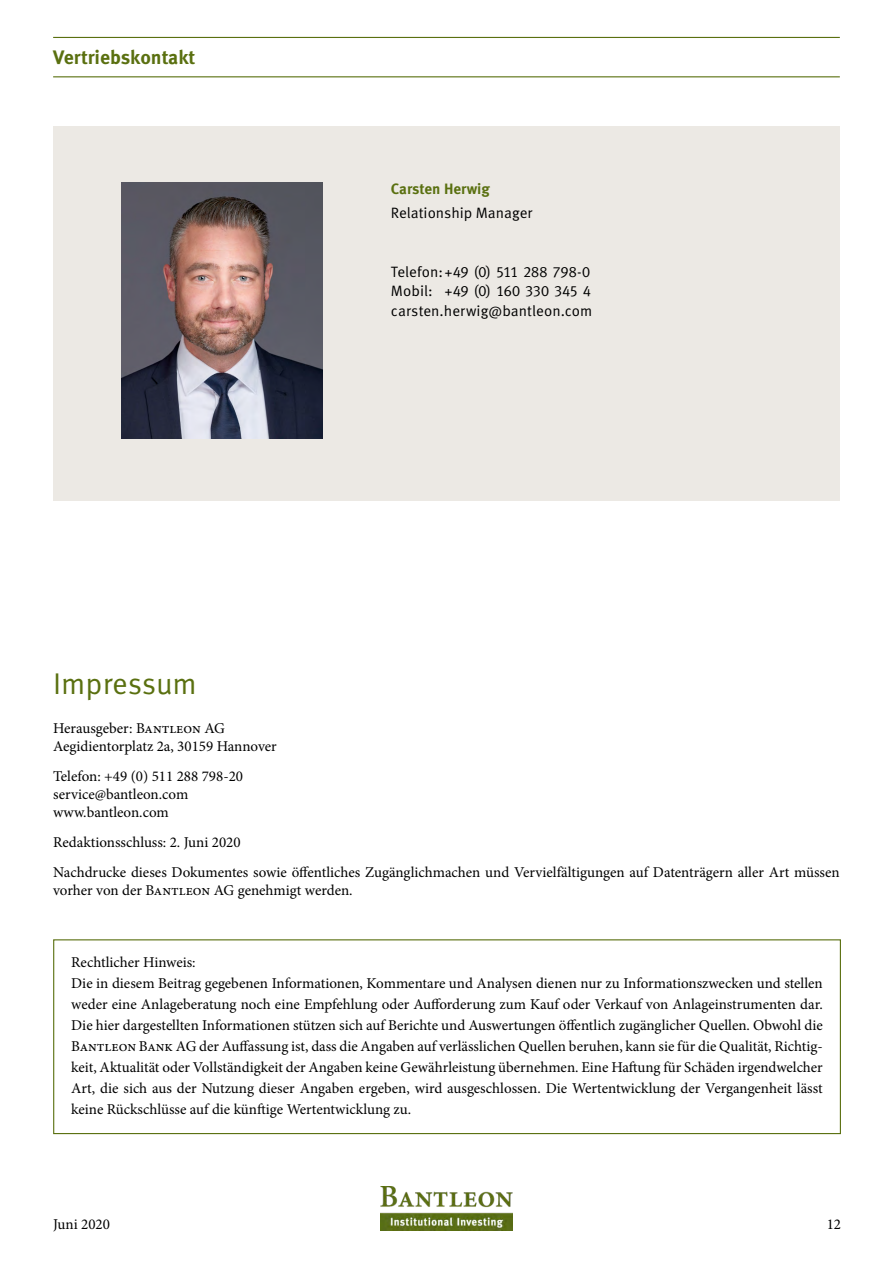
<style>
.page{position:relative;width:893px;height:1263px;background:#fff}
.page>*{position:absolute;margin:0;border:0;box-sizing:border-box;transform-origin:0 0}
.t1{font:30px "Meta OT Norm";letter-spacing:-.005em;color:#5a7010}
.t2{font:700 19.5px "Meta OT";letter-spacing:-.01em;color:#5a7010}
.t3{font:15px/21px "Minion Pro";color:#000}
.t4{font:15px/19.5px "Meta Caps";letter-spacing:-.005em;color:#000}
.t5{font:15px "Meta OT Norm";color:#000}
.t6{font:700 15px "Meta OT";color:#5a7010}
.s1{font-family:"Meta OT Norm"}
</style>
<div class="page">
<div style="left:53px;top:939px;width:788px;height:195px;border:1px solid #5a7010"></div>
<div style="left:53px;top:127px;width:787px;height:374px;background:#ece9e4"></div>
<img style="left:380px;top:1186px;width:133px;height:44px">
<img style="left:122px;top:183px;width:200px;height:255px">
<hr style="left:53px;top:37px;width:787px;height:1px;background:#5a7010">
<hr style="left:53px;top:76px;width:787px;height:1px;background:#5a7010">
<h2 class="t2" style="left:53px;top:44px;width:144px">Vertriebskontakt</h2>
<p class="t6" style="left:391px;top:179px;width:100px">Carsten Herwig</p>
<p class="t5" style="left:391px;top:204px;width:143px">Relationship Manager</p>
<p class="t4" style="left:391px;top:262px;width:201px"><span class="s1">Telefon:</span> +49 (0) 511 288 798-0<br><span class="s1">Mobil:</span> +49 (0) 160 330 345 4</p>
<p class="t5" style="left:391px;top:301px;width:203px">carsten.herwig@bantleon.com</p>
<h1 class="t1" style="left:53px;top:665px;width:145px">Impressum</h1>
<p class="t3" style="left:53px;top:719px;width:225px;line-height:18px">Herausgeber: Bantleon AG<br>Aegidientorplatz 2a, 30159 Hannover</p>
<p class="t3" style="left:53px;top:767px;width:191px;line-height:18px">Telefon: +49 (0) 511 288 798-20 service@bantleon.com www.bantleon.com</p>
<p class="t3" style="left:53px;top:827px;width:788px;line-height:30px">Redaktionsschluss: 2. Juni 2020<br>Nachdrucke dieses Dokumentes sowie öffentliches Zugänglichmachen und Vervielfältigungen auf Datenträgern aller Art müssen</p>
<p class="t3" style="left:53px;top:879px;width:301px">vorher von der Bantleon AG genehmigt werden.</p>
<p class="t3" style="left:71px;top:951px;width:753px">Rechtlicher Hinweis:<br>Die in diesem Beitrag gegebenen Informationen, Kommentare und Analysen dienen nur zu Informationszwecken und stellen weder eine Anlageberatung noch eine Empfehlung oder Aufforderung zum Kauf oder Verkauf von Anlageinstrumenten dar.<br>Die hier dargestellten Informationen stützen sich auf Berichte und Auswertungen öffentlich zugänglicher Quellen. Obwohl die Bantleon Bank AG der Auffassung ist, dass die Angaben auf verlässlichen Quellen beruhen, kann sie für die Qualität, Richtig&shy;keit, Aktualität oder Vollständigkeit der Angaben keine Gewährleistung übernehmen. Eine Haftung für Schäden irgendwelcher Art, die sich aus der Nutzung dieser Angaben ergeben, wird ausgeschlossen. Die Wertentwicklung der Vergangenheit lässt keine Rückschlüsse auf die künftige Wertentwicklung zu.</p>
<p class="t3" style="left:53px;top:1214px;width:58px">Juni 2020</p>
<p class="t3" style="left:827px;top:1214px;width:16px">12</p>
</div>
